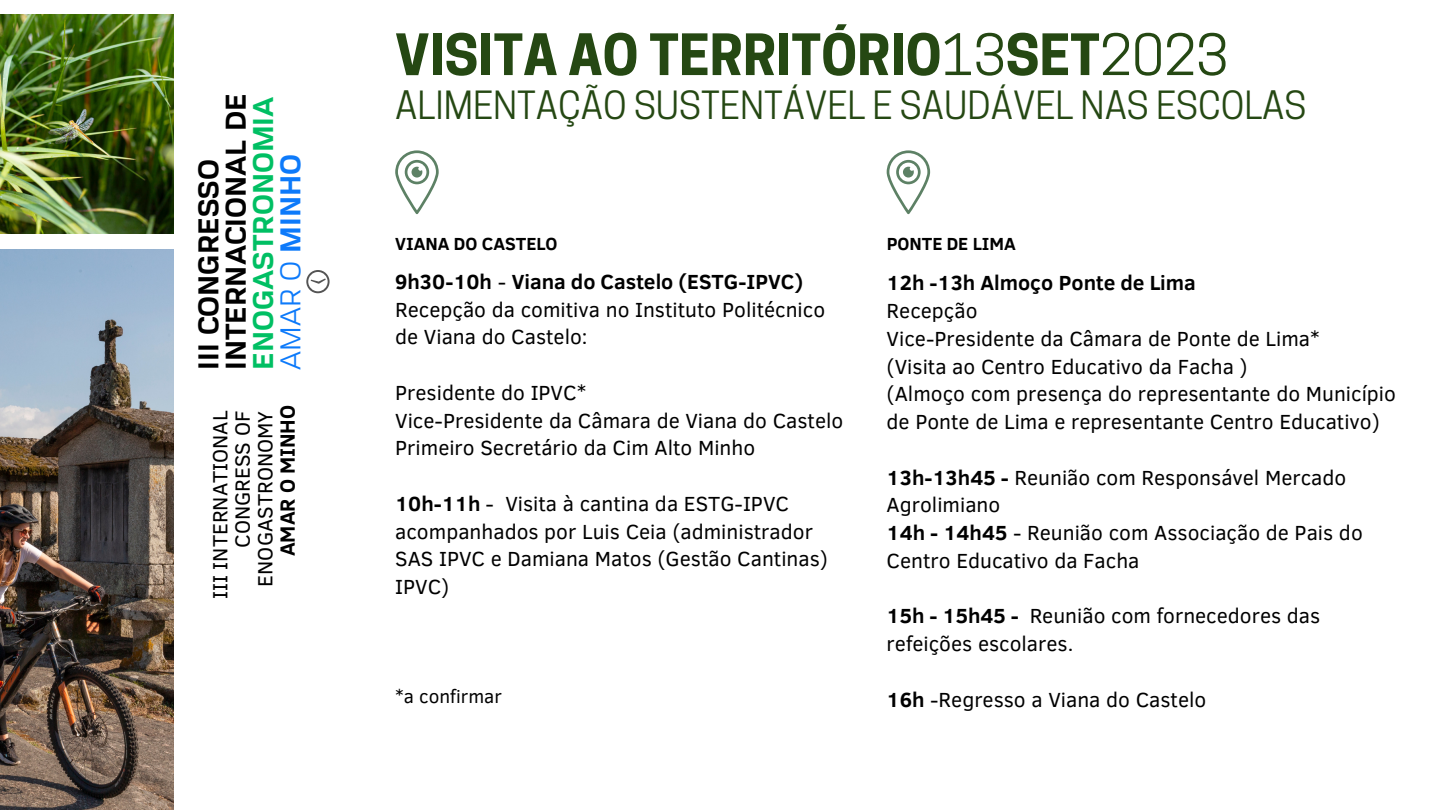
<style>
.page{position:relative;width:1440px;height:810px;background:#fff}
.page>*{position:absolute;margin:0;border:0;box-sizing:border-box;transform-origin:0 0}
.t1{font:700 53.5px "Cooper Hewitt";color:#254813}
.t2{font:36.5px "Cooper Hewitt";color:#254813}
.t3{font:700 30.2px "Akzentica 4 F";color:#000}
.t4{font:700 30.2px "Akzentica 4 F";color:#00bf63}
.t5{font:30.2px "Akzentica 4 F";color:#0d7afa}
.t6{font:21.1px "Clear Sans";color:#000}
.t7{font:700 21.1px "Clear Sans";color:#000}
.t8{font:21px/27.8px "Clear Sans";color:#000}
.t9{font:700 21px "Clear Sans";color:#000}
.t10{font:19px "Clear Sans";color:#000}
.t11{font:700 18px "Clear Sans";color:#000}
.s1{font-weight:700}
.s2{font-weight:400}
</style>
<div class="page">
<svg style="left:887px;top:150px;width:43px;height:64px"></svg>
<svg style="left:395px;top:150px;width:44px;height:64px"></svg>
<svg style="left:306px;top:270px;width:24px;height:23px"></svg>
<img style="left:0;top:14px;width:174px;height:219px">
<img style="left:0;top:249px;width:174px;height:561px">
<p class="t3" style="left:225px;top:370px;width:278px;rotate:-90deg">INTERNACIONAL DE</p>
<p class="t4" style="left:252px;top:370px;width:275px;rotate:-90deg">ENOGASTRONOMIA</p>
<p class="t5" style="left:279px;top:370px;width:218px;rotate:-90deg">AMAR O <span class="s1">MINHO</span></p>
<p class="t3" style="left:197px;top:370px;width:212px;rotate:-90deg">III CONGRESSO</p>
<p class="t6" style="left:205px;top:599px;width:190px;rotate:-90deg">III INTERNATIONAL</p>
<p class="t6" style="left:227px;top:548px;width:139px;rotate:-90deg">CONGRESS OF</p>
<p class="t6" style="left:250px;top:587px;width:177px;rotate:-90deg">ENOGASTRONOMY</p>
<p class="t7" style="left:272px;top:556px;width:153px;rotate:-90deg">AMAR O MINHO</p>
<p class="t1" style="left:395px;top:35px;width:835px">VISITA AO TERRITÓRIO<span class="s2">13</span>SET<span class="s2">2023</span></p>
<p class="t2" style="left:395px;top:91px;width:913px">ALIMENTAÇÃO SUSTENTÁVEL E SAUDÁVEL NAS ESCOLAS</p>
<p class="t11" style="left:395px;top:231px;width:164px">VIANA DO CASTELO</p>
<p class="t11" style="left:887px;top:231px;width:131px">PONTE DE LIMA</p>
<p class="t8" style="left:395px;top:267px;width:432px"><span class="s1">9h30-10h</span> - <span class="s1">Viana do Castelo (ESTG-IPVC)<br></span>Recepção da comitiva no Instituto Politécnico de Viana do Castelo:</p>
<p class="t8" style="left:395px;top:378px;width:193px">Presidente do IPVC*</p>
<p class="t8" style="left:395px;top:405px;width:450px">Vice-Presidente da Câmara de Viana do Castelo</p>
<p class="t8" style="left:395px;top:433px;width:362px">Primeiro Secretário da Cim Alto Minho</p>
<p class="t8" style="left:395px;top:489px;width:434px"><span class="s1">10h-11h</span> - Visita à cantina da ESTG-IPVC acompanhados por Luis Ceia (administrador<br>SAS IPVC e Damiana Matos (Gestão Cantinas)<br>IPVC)</p>
<p class="t10" style="left:395px;top:682px;width:108px">*a confirmar</p>
<p class="t9" style="left:887px;top:268px;width:311px">12h -13h Almoço Ponte de Lima</p>
<p class="t8" style="left:887px;top:296px;width:92px">Recepção</p>
<p class="t8" style="left:887px;top:323px;width:435px">Vice-Presidente da Câmara de Ponte de Lima*</p>
<p class="t8" style="left:887px;top:351px;width:363px">(Visita ao Centro Educativo da Facha )</p>
<p class="t8" style="left:887px;top:379px;width:511px">(Almoço com presença do representante do Município de Ponte de Lima e representante Centro Educativo)</p>
<p class="t8" style="left:887px;top:462px;width:461px"><span class="s1">13h-13h45 -</span> Reunião com Responsável Mercado<br>Agrolimiano</p>
<p class="t8" style="left:887px;top:518px;width:478px"><span class="s1">14h - 14h45</span> - Reunião com Associação de Pais do<br>Centro Educativo da Facha</p>
<p class="t8" style="left:887px;top:601px;width:435px"><span class="s1">15h - 15h45 -</span> Reunião com fornecedores das refeições escolares.</p>
<p class="t8" style="left:887px;top:684px;width:321px"><span class="s1">16h</span> -Regresso a Viana do Castelo</p>
</div>
